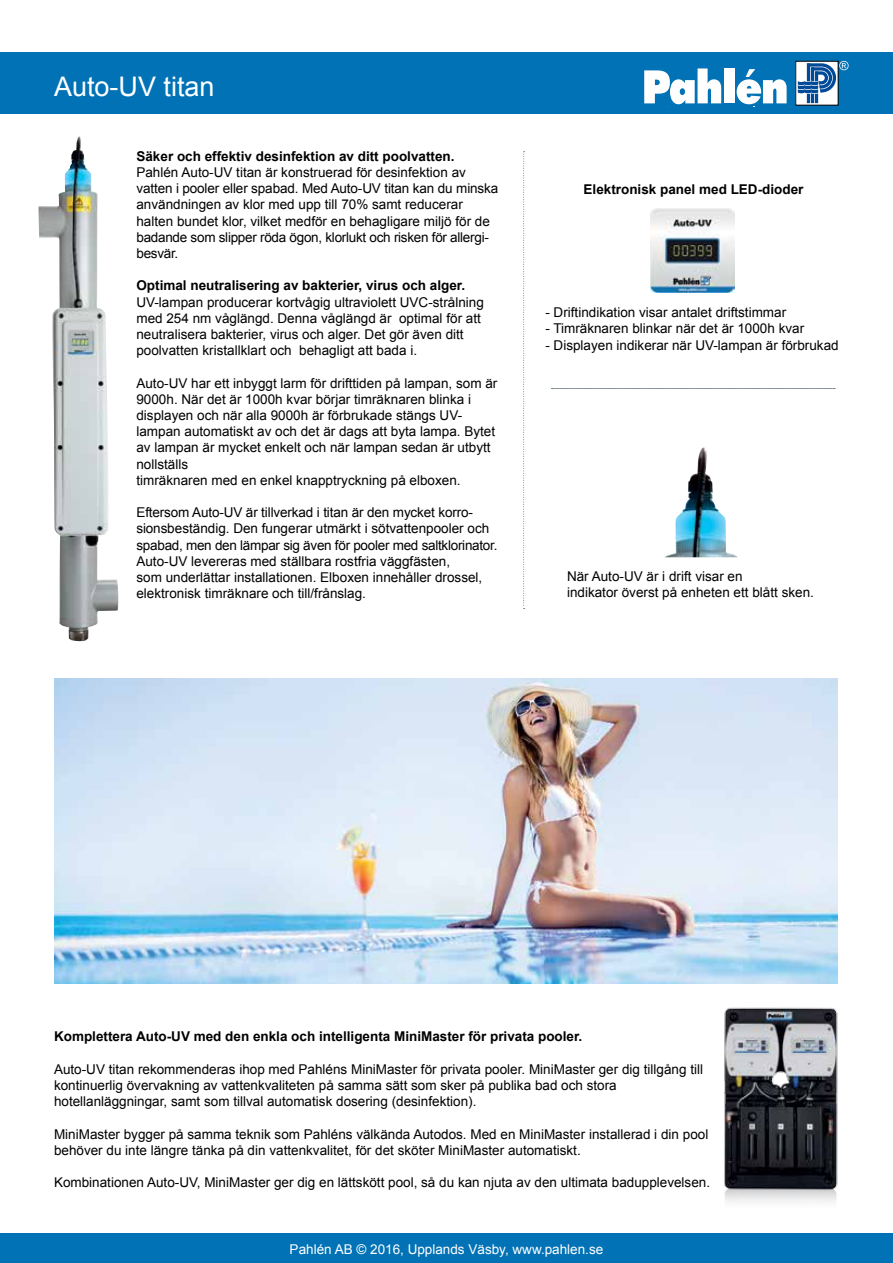
<style>
.page{position:relative;width:893px;height:1263px;background:#fff}
.page>*{position:absolute;margin:0;border:0;box-sizing:border-box;transform-origin:0 0}
.t1{font:27px "Arial";color:#fff}
.t2{font:13.5px/16.2px "Arial";color:#000}
.t3{font:700 13.5px "Arial";color:#000}
.t4{font:13.5px "Arial";color:#fff}
</style>
<div class="page">
<div style="left:0;top:1233px;width:893px;height:30px;background:#0072b5"></div>
<div style="left:0;top:53px;width:893px;height:61px;background:#0072b5"></div>
<svg style="left:797px;top:63px;width:39px;height:41px"></svg>
<div style="left:795px;top:61px;width:43px;height:45px;border:1px solid #000"></div>
<svg style="left:737px;top:69px;width:50px;height:35px"></svg>
<div style="left:724px;top:68px;width:10px;height:35px;background:#fff"></div>
<svg style="left:644px;top:68px;width:77px;height:36px"></svg>
<svg style="left:798px;top:61px;width:51px;height:42px"></svg>
<img style="left:54px;top:678px;width:784px;height:305px">
<img style="left:38px;top:136px;width:80px;height:505px">
<img style="left:651px;top:208px;width:84px;height:84px">
<img style="left:724px;top:1007px;width:114px;height:195px">
<svg style="left:551px;top:388px;width:284px;height:1px"></svg>
<svg style="left:523px;top:151px;width:2px;height:458px"></svg>
<img style="left:665px;top:447px;width:73px;height:110px">
<h1 class="t1" style="left:54px;top:69px;width:162px">Auto-UV titan</h1>
<p class="t3" style="left:136px;top:147px;width:320px">Säker och effektiv desinfektion av ditt poolvatten.</p>
<p class="t2" style="left:136px;top:164px;width:363px">Pahlén Auto-UV titan är konstruerad för desinfektion av vatten i pooler eller spabad. Med Auto-UV titan kan du minska användningen av klor med upp till 70% samt reducerar halten bundet klor, vilket medför en behagligare miljö för de badande som slipper röda ögon, klorlukt och risken för allergi&shy;besvär.</p>
<p class="t3" style="left:136px;top:277px;width:330px">Optimal neutralisering av bakterier, virus och alger.</p>
<p class="t2" style="left:136px;top:294px;width:349px">UV-lampan producerar kortvågig ultraviolett UVC-strålning med 254 nm våglängd. Denna våglängd är optimal för att neutralisera bakterier, virus och alger. Det gör även ditt poolvatten kristallklart och behagligt att bada i.</p>
<p class="t2" style="left:136px;top:375px;width:362px">Auto-UV har ett inbyggt larm för drifttiden på lampan, som är 9000h. När det är 1000h kvar börjar timräknaren blinka i displayen och när alla 9000h är förbrukade stängs UV&shy;lampan automatiskt av och det är dags att byta lampa. Bytet av lampan är mycket enkelt och när lampan sedan är utbytt nollställs<br>timräknaren med en enkel knapptryckning på elboxen.</p>
<p class="t2" style="left:136px;top:504px;width:362px">Eftersom Auto-UV är tillverkad i titan är den mycket korro&shy;sionsbeständig. Den fungerar utmärkt i sötvattenpooler och spabad, men den lämpar sig även för pooler med saltklorinator.<br>Auto-UV levereras med ställbara rostfria väggfästen,<br>som underlättar installationen. Elboxen innehåller drossel, elektronisk timräknare och till/frånslag.</p>
<p class="t3" style="left:584px;top:181px;width:221px">Elektronisk panel med LED-dioder</p>
<p class="t2" style="left:545px;top:305px;width:242px">- Driftindikation visar antalet driftstimmar</p>
<p class="t2" style="left:545px;top:321px;width:260px">- Timräknaren blinkar när det är 1000h kvar</p>
<p class="t2" style="left:545px;top:337px;width:295px">- Displayen indikerar när UV-lampan är förbrukad</p>
<p class="t2" style="left:567px;top:568px;width:248px">När Auto-UV är i drift visar en<br>indikator överst på enheten ett blått sken.</p>
<p class="t3" style="left:54px;top:1027px;width:530px">Komplettera Auto-UV med den enkla och intelligenta MiniMaster för privata pooler.</p>
<p class="t2" style="left:54px;top:1061px;width:651px">Auto-UV titan rekommenderas ihop med Pahléns MiniMaster för privata pooler. MiniMaster ger dig tillgång till kontinuerlig övervakning av vattenkvaliteten på samma sätt som sker på publika bad och stora hotellanläggningar, samt som tillval automatisk dosering (desinfektion).</p>
<p class="t2" style="left:54px;top:1126px;width:656px">MiniMaster bygger på samma teknik som Pahléns välkända Autodos. Med en MiniMaster installerad i din pool behöver du inte längre tänka på din vattenkvalitet, för det sköter MiniMaster automatiskt.</p>
<p class="t2" style="left:54px;top:1174px;width:658px">Kombinationen Auto-UV, MiniMaster ger dig en lättskött pool, så du kan njuta av den ultimata badupplevelsen.</p>
<p class="t4" style="left:290px;top:1240px;width:315px">Pahlén AB © 2016, Upplands Väsby, www.pahlen.se</p>
</div>
